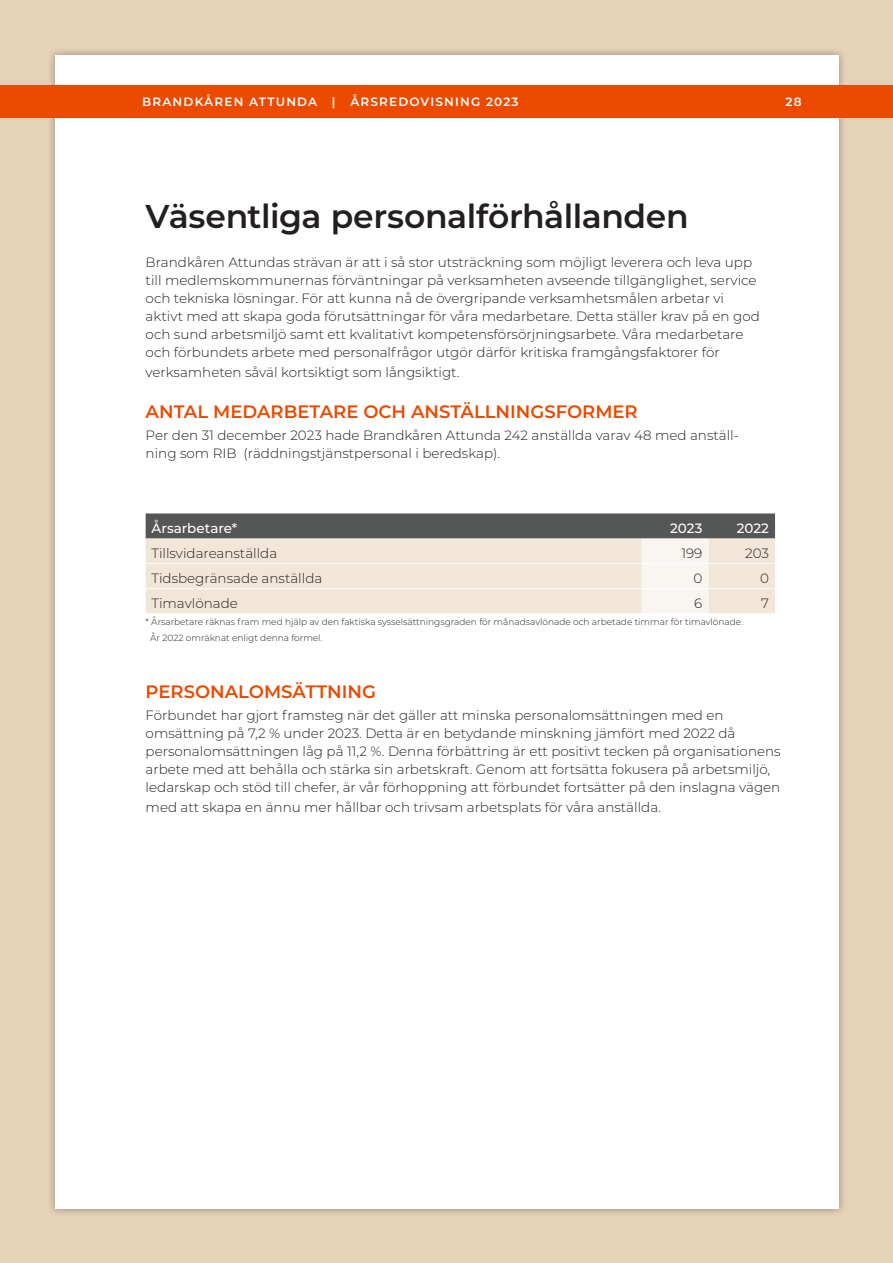
<style>
.page{position:relative;width:893px;height:1263px;background:#e6d1b9}
.page>*{position:absolute;margin:0;border:0;box-sizing:border-box;transform-origin:0 0}
.t1{font:600 33px "Montserrat";letter-spacing:-.01em;color:#231f20}
.mellis{font:600 18px "Montserrat";color:#eb4a00}
.Brödtext{font:300 13.5px/18px "Montserrat";color:#231f20}
.t2{font:500 13.5px "Montserrat";color:#fff}
.t3{font:600 12px "Montserrat";letter-spacing:.1em;color:#fff}
.t4{font:300 9px/16.5px "Montserrat";color:#231f20}
</style>
<div class="page">
<div style="left:47px;top:47px;width:800px;height:1170px;background:#231f20;opacity:.4"></div>
<div style="left:55px;top:55px;width:784px;height:1154px;background:#fff"></div>
<div style="left:0;top:85px;width:893px;height:33px;background:#eb4a00"></div>
<svg style="left:146px;top:513px;width:629px;height:100px;background:#cac3b9"></svg>
<hr style="left:146px;top:563px;width:496px;height:1px;background:#fff">
<hr style="left:642px;top:563px;width:66px;height:1px;background:#fff">
<hr style="left:708px;top:563px;width:67px;height:1px;background:#fff">
<hr style="left:146px;top:588px;width:496px;height:1px;background:#fff">
<hr style="left:642px;top:588px;width:66px;height:1px;background:#fff">
<hr style="left:708px;top:588px;width:67px;height:1px;background:#fff">
<h2 class="t3" style="left:142px;top:94px;width:378px">BRANDKÅREN ATTUNDA | ÅRSREDOVISNING 2023</h2>
<p class="t3" style="left:140px;top:94px;width:378px">BRANDKÅREN ATTUNDA | ÅRSREDOVISNING 2022</p>
<p class="t2" style="left:785px;top:90px;width:19px">28</p>
<p class="t3" style="left:786px;top:94px;width:18px">28</p>
<h1 class="t1" style="left:146px;top:192px;width:545px">Väsentliga personalförhållanden</h1>
<p class="Brödtext" style="left:146px;top:253px;width:616px">Brandkåren Attundas strävan är att i så stor utsträckning som möjligt leverera och leva upp till medlemskommunernas förväntningar på verksamheten avseende tillgänglighet, service och tekniska lösningar. För att kunna nå de övergripande verksamhetsmålen arbetar vi aktivt med att skapa goda förutsättningar för våra medarbetare. Detta ställer krav på en god och sund arbetsmiljö samt ett kvalitativt kompetensförsörjningsarbete. Våra medarbetare och förbundets arbete med personalfrågor utgör därför kritiska framgångsfaktorer för</p>
<p class="Brödtext" style="left:146px;top:362px;width:314px">verksamheten såväl kortsiktigt som långsiktigt.</p>
<p class="mellis" style="left:146px;top:399px;width:494px">ANTAL MEDARBETARE OCH ANSTÄLLNINGSFORMER</p>
<p class="Brödtext" style="left:146px;top:426px;width:595px">Per den 31 december 2023 hade Brandkåren Attunda 242 anställda varav 48 med anställ&shy;ning som RIB (räddningstjänstpersonal i beredskap).</p>
<p class="t2" style="left:152px;top:518px;width:87px">Årsarbetare*</p>
<p class="t2" style="left:670px;top:518px;width:34px">2023</p>
<p class="t2" style="left:737px;top:518px;width:34px">2022</p>
<p class="Brödtext" style="left:152px;top:543px;width:127px">Tillsvidareanställda</p>
<p class="Brödtext" style="left:681px;top:543px;width:23px">199</p>
<p class="Brödtext" style="left:745px;top:543px;width:25px">203</p>
<p class="Brödtext" style="left:152px;top:568px;width:172px">Tidsbegränsade anställda</p>
<p class="Brödtext" style="left:693px;top:568px;width:10px">0</p>
<p class="Brödtext" style="left:760px;top:568px;width:10px">0</p>
<p class="Brödtext" style="left:152px;top:593px;width:88px">Timavlönade</p>
<p class="Brödtext" style="left:694px;top:593px;width:10px">6</p>
<p class="Brödtext" style="left:761px;top:593px;width:9px">7</p>
<p class="t4" style="left:150px;top:613px;width:593px;text-indent:-5px">* Årsarbetare räknas fram med hjälp av den faktiska sysselsättningsgraden för månadsavlönade och arbetade timmar för timavlönade.<br>År 2022 omräknat enligt denna formel.</p>
<p class="mellis" style="left:146px;top:679px;width:232px">PERSONALOMSÄTTNING</p>
<p class="Brödtext" style="left:146px;top:706px;width:637px">Förbundet har gjort framsteg när det gäller att minska personalomsättningen med en omsättning på 7,2 % under 2023. Detta är en betydande minskning jämfört med 2022 då personalomsättningen låg på 11,2 %. Denna förbättring är ett positivt tecken på organisationens arbete med att behålla och stärka sin arbetskraft. Genom att fortsätta fokusera på arbetsmiljö, ledarskap och stöd till chefer, är vår förhoppning att förbundet fortsätter på den inslagna vägen</p>
<p class="Brödtext" style="left:146px;top:797px;width:515px">med att skapa en ännu mer hållbar och trivsam arbetsplats för våra anställda.</p>
</div>
